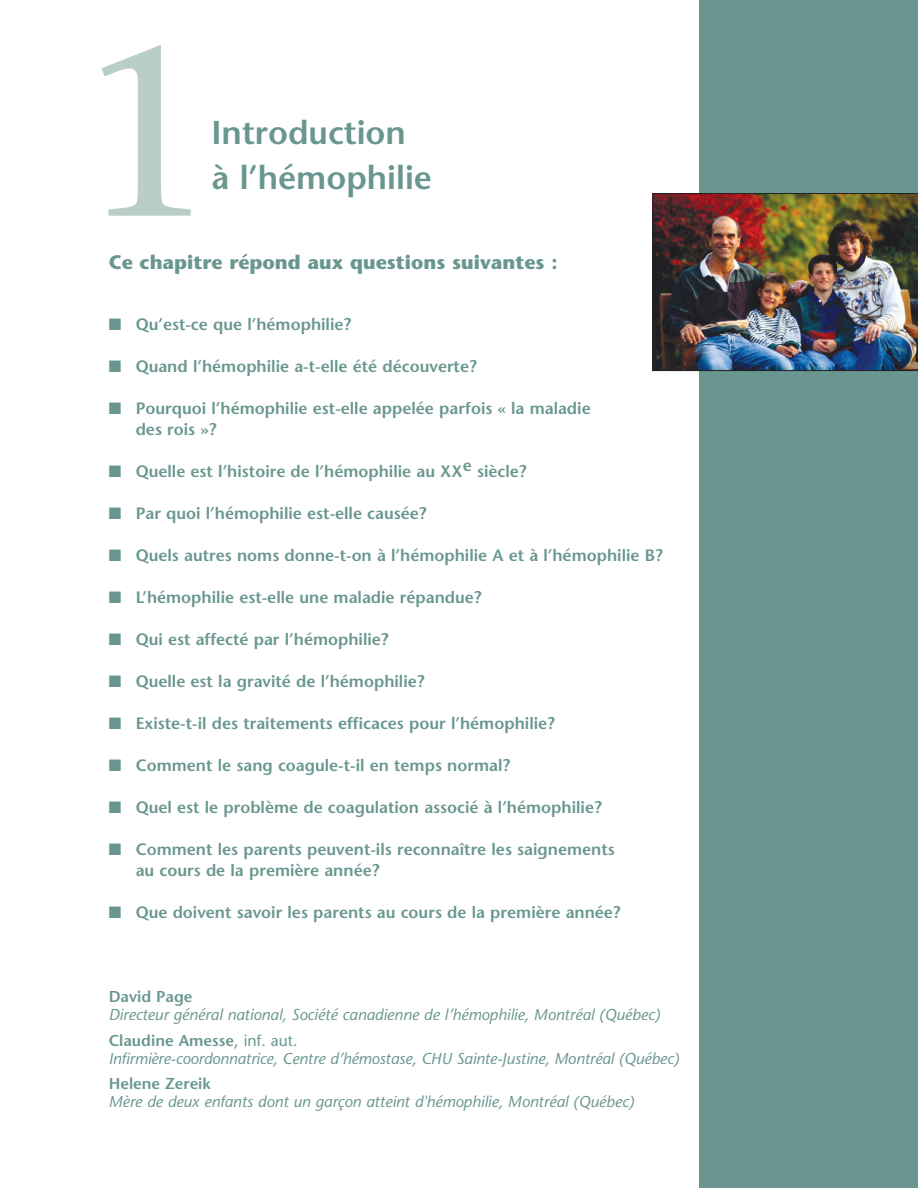
<style>
.page{position:relative;width:918px;height:1188px;background:#fff}
.page>*{position:absolute;margin:0;border:0;box-sizing:border-box;transform-origin:0 0}
.t1{font:240px "Stone Serif";color:#b9cdc9}
.t2{font:600 33px/45px "Stone Sans";color:#699790}
.t3{font:700 19.5px "Stone Sans";color:#699790}
.t4{font:600 16.5px/21px "Stone Sans";color:#699790}
.t5{font:italic 15.75px/25.5px "Stone Sans";color:#699790}
.t6{font:600 15.75px "Stone Sans";color:#699790}
.s1{font-weight:600;font-style:normal}
.s2{font-style:normal}
</style>
<div class="page">
<div style="left:699px;top:0;width:219px;height:1188px;background:#699790"></div>
<img style="left:653px;top:193px;width:265px;height:178px">
<h1 class="t1" style="left:77px;top:-15px;width:139px">1</h1>
<h2 class="t2" style="left:212px;top:110px;width:222px">Introduction à l’hémophilie</h2>
<p class="t3" style="left:109px;top:250px;width:450px">Ce chapitre répond aux questions suivantes :</p>
<p class="t4" style="left:109px;top:314px;width:244px">■ Qu’est-ce que l’hémophilie?</p>
<p class="t4" style="left:109px;top:356px;width:370px">■ Quand l’hémophilie a-t-elle été découverte?</p>
<p class="t4" style="left:136px;top:398px;width:457px;text-indent:-27px">■ Pourquoi l’hémophilie est-elle appelée parfois « la maladie des rois »?</p>
<p class="t4" style="left:109px;top:461px;width:419px">■ Quelle est l’histoire de l’hémophilie au XXe siècle?</p>
<p class="t4" style="left:109px;top:503px;width:319px">■ Par quoi l’hémophilie est-elle causée?</p>
<p class="t4" style="left:109px;top:545px;width:556px">■ Quels autres noms donne-t-on à l’hémophilie A et à l’hémophilie B?</p>
<p class="t4" style="left:109px;top:587px;width:374px">■ L’hémophilie est-elle une maladie répandue?</p>
<p class="t4" style="left:109px;top:629px;width:281px">■ Qui est affecté par l’hémophilie?</p>
<p class="t4" style="left:109px;top:671px;width:317px">■ Quelle est la gravité de l’hémophilie?</p>
<p class="t4" style="left:109px;top:713px;width:448px">■ Existe-t-il des traitements efficaces pour l’hémophilie?</p>
<p class="t4" style="left:109px;top:755px;width:403px">■ Comment le sang coagule-t-il en temps normal?</p>
<p class="t4" style="left:109px;top:797px;width:495px">■ Quel est le problème de coagulation associé à l’hémophilie?</p>
<p class="t4" style="left:136px;top:839px;width:481px;text-indent:-27px">■ Comment les parents peuvent-ils reconnaître les saignements au cours de la première année?</p>
<p class="t4" style="left:109px;top:902px;width:513px">■ Que doivent savoir les parents au cours de la première année?</p>
<p class="t6" style="left:109px;top:987px;width:85px">David Page</p>
<p class="t5" style="left:109px;top:1002px;width:553px">Directeur général national, Société canadienne de l’hémophilie, Montréal (Québec)<br><span class="s1">Claudine Amesse</span><span class="s2">, inf. aut.</span></p>
<p class="t5" style="left:109px;top:1045px;width:572px">Infirmière-coordonnatrice, Centre d’hémostase, CHU Sainte-Justine, Montréal (Québec)</p>
<p class="t6" style="left:109px;top:1074px;width:103px">Helene Zereik</p>
<p class="t5" style="left:109px;top:1089px;width:527px">Mère de deux enfants dont un garçon atteint d'hémophilie, Montréal (Québec)</p>
</div>
